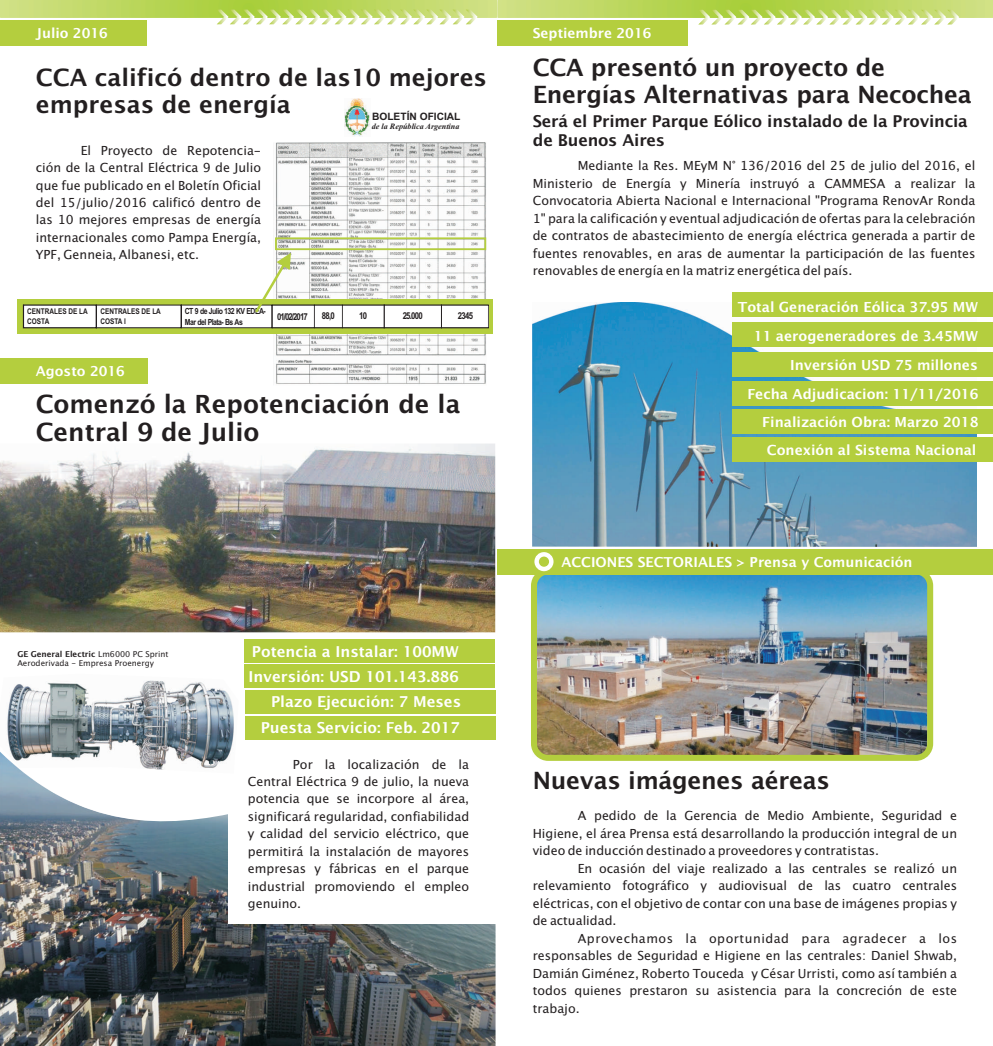
<style>
.page{position:relative;width:993px;height:1046px;background:#fff}
.page>*{position:absolute;margin:0;border:0;box-sizing:border-box;transform-origin:0 0}
.t1{font:25px/28.4px "Lucida Sans";color:#231f20}
.t2{font:23.75px/27.5px "Lucida Sans";letter-spacing:-.01em;color:#231f20}
.t3{font:16.25px/18.4px "Lucida Sans";letter-spacing:-.015em;color:#231f20}
.t4{font:15px/25.4px "Lucida Sans";color:#fff;text-align:right}
.t5{font:13.88px/27.5px "Lucida Sans";color:#fff;text-align:right}
.t6{font:13.62px "Lucida Sans";color:#fff}
.t7{font:12.5px/17.5px "Lucida Sans";color:#231f20;text-align:justify}
.t8{font:700 10.25px "Arial";color:#231f20}
.t9{font:700 9.5px "Arial Narrow";letter-spacing:-.08em;color:#231f20}
.t10{font:700 8.38px/10.9px "Arial Narrow";letter-spacing:-.065em;color:#231f20}
.t11{font:italic 700 8.12px "Times New Roman";color:#231f20}
.t12{font:8px/9.4px "Lucida Sans";color:#231f20}
.t13{font:700 7.88px/10.1px "Arial Narrow";color:#231f20}
</style>
<div class="page">
<img style="left:0;top:773px;width:495px;height:272px">
<div style="left:228px;top:717px;width:267px;height:206px;background:#fff"></div>
<img style="left:0;top:444px;width:495px;height:188px">
<img style="left:273px;top:142px;width:213px;height:242px">
<div style="left:17px;top:299px;width:476px;height:34px;background:linear-gradient(to right,#b4ce3e,#b4ce3e)"></div>
<div style="left:275px;top:237px;width:211px;height:13px;border:2px solid #b4ce3e"></div>
<svg style="left:23px;top:253px;width:465px;height:75px"></svg>
<div style="left:0;top:21px;width:146px;height:25px;background:#b4ce3e"></div>
<div style="left:244px;top:639px;width:251px;height:23px;background:#b4ce3e"></div>
<div style="left:244px;top:664px;width:251px;height:24px;background:#b4ce3e"></div>
<div style="left:245px;top:690px;width:250px;height:23px;background:#b4ce3e"></div>
<div style="left:245px;top:716px;width:250px;height:24px;background:#b4ce3e"></div>
<div style="left:0;top:358px;width:147px;height:25px;background:#b4ce3e"></div>
<img style="left:344px;top:98px;width:26px;height:38px">
<img style="left:0;top:680px;width:234px;height:93px">
<img style="left:532px;top:302px;width:444px;height:244px">
<img style="left:532px;top:574px;width:397px;height:182px">
<div style="left:732px;top:293px;width:260px;height:24px;background:#b4ce3e"></div>
<div style="left:732px;top:381px;width:260px;height:24px;background:#b4ce3e"></div>
<div style="left:732px;top:409px;width:260px;height:24px;background:#b4ce3e"></div>
<div style="left:732px;top:352px;width:260px;height:24px;background:#b4ce3e"></div>
<div style="left:732px;top:437px;width:260px;height:24px;background:#b4ce3e"></div>
<div style="left:732px;top:323px;width:260px;height:24px;background:#b4ce3e"></div>
<div style="left:531px;top:568px;width:401px;height:192px;border:6px solid #b4ce3e;border-radius:14px"></div>
<div style="left:497px;top:549px;width:495px;height:25px;background:#b4ce3e"></div>
<div style="left:497px;top:21px;width:190px;height:25px;background:#b4ce3e"></div>
<svg style="left:534px;top:552px;width:19px;height:19px"></svg>
<div style="left:538px;top:556px;width:11px;height:10px;background:#b4ce3e;border-radius:50%"></div>
<svg style="left:0;top:0;width:992px;height:25px"></svg>
<p class="t6" style="left:36px;top:27px;width:73px">Julio 2016</p>
<h2 class="t2" style="left:36px;top:65px;width:452px">CCA calificó dentro de las10 mejores empresas de energía</h2>
<p class="t7" style="left:36px;top:142px;width:227px;text-indent:45px">El Proyecto de Repotencia&shy;ción de la Central Eléctrica 9 de Julio que fue publicado en el Boletín Oficial del 15/julio/2016 calificó dentro de las 10 mejores empresas de energía internacionales como Pampa Energía, YPF, Genneia, Albanesi, etc.</p>
<p class="t8" style="left:372px;top:112px;width:90px">BOLETÍN OFICIAL</p>
<p class="t11" style="left:372px;top:123px;width:89px">de la República Argentina</p>
<p class="t13" style="left:27px;top:307px;width:62px">CENTRALES DE LA<br>COSTA</p>
<p class="t10" style="left:185px;top:306px;width:82px">CT 9 de Julio 132 KV EDEA-<br>Mar del Plata- Bs As</p>
<p class="t9" style="left:277px;top:313px;width:32px">01/02/2017</p>
<p class="t9" style="left:322px;top:312px;width:14px">88,0</p>
<p class="t9" style="left:359px;top:312px;width:9px">10</p>
<p class="t9" style="left:402px;top:312px;width:22px">25.000</p>
<p class="t9" style="left:458px;top:312px;width:17px">2345</p>
<p class="t13" style="left:100px;top:307px;width:62px">CENTRALES DE LA<br>COSTA l</p>
<p class="t6" style="left:36px;top:365px;width:91px">Agosto 2016</p>
<h1 class="t1" style="left:36px;top:391px;width:426px">Comenzó la Repotenciación de la<br>Central 9 de Julio</h1>
<p class="t12" style="left:17px;top:649px;width:153px">GE General Electric Lm6000 PC Sprint<br>Aeroderivada - Empresa Proenergy</p>
<p class="t4" style="left:248px;top:639px;width:214px">Potencia a Instalar: 100MW<br>Inversión: USD 101.143.886<br>Plazo Ejecución: 7 Meses<br>Puesta Servicio: Feb. 2017</p>
<p class="t7" style="left:248px;top:756px;width:223px;text-indent:45px">Por la localización de la Central Eléctrica 9 de julio, la nueva potencia que se incorpore al área, significará regularidad, confiabilidad y calidad del servicio eléctrico, que permitirá la instalación de mayores empresas y fábricas en el parque industrial promoviendo el empleo genuino.</p>
<p class="t6" style="left:532px;top:27px;width:120px">Septiembre 2016</p>
<h2 class="t2" style="left:532px;top:56px;width:440px;line-height:26.9px">CCA presentó un proyecto de<br>Energías Alternativas para Necochea</h2>
<h3 class="t3" style="left:532px;top:113px;width:436px">Será el Primer Parque Eólico instalado de la Provincia de Buenos Aires</h3>
<p class="t7" style="left:532px;top:158px;width:444px;text-indent:45px">Mediante la Res. MEyM N° 136/2016 del 25 de julio del 2016, el Ministerio de Energía y Minería instruyó a CAMMESA a realizar la Convocatoria Abierta Nacional e Internacional "Programa RenovAr Ronda 1" para la calificación y eventual adjudicación de ofertas para la celebración de contratos de abastecimiento de energía eléctrica generada a partir de fuentes renovables, en aras de aumentar la participación de las fuentes renovables de energía en la matriz energética del país.</p>
<p class="t5" style="left:737px;top:294px;width:241px">Total Generación Eólica 37.95 MW</p>
<p class="t5" style="left:753px;top:323px;width:226px">11 aerogeneradores de 3.45MW</p>
<p class="t5" style="left:789px;top:352px;width:189px">Inversión USD 75 millones</p>
<p class="t5" style="left:747px;top:381px;width:233px">Fecha Adjudicacion: 11/11/2016<br>Finalización Obra: Marzo 2018</p>
<p class="t5" style="left:766px;top:437px;width:211px">Conexión al Sistema Nacional</p>
<p class="t6" style="left:561px;top:556px;width:352px">ACCIONES SECTORIALES &gt; Prensa y Comunicación</p>
<h2 class="t2" style="left:532px;top:768px;width:298px">Nuevas imágenes aéreas</h2>
<p class="t7" style="left:532px;top:807px;width:426px;text-indent:45px">A pedido de la Gerencia de Medio Ambiente, Seguridad e Higiene, el área Prensa está desarrollando la producción integral de un video de inducción destinado a proveedores y contratistas.</p>
<p class="t7" style="left:532px;top:860px;width:426px;text-indent:45px">En ocasión del viaje realizado a las centrales se realizó un relevamiento fotográfico y audiovisual de las cuatro centrales eléctricas, con el objetivo de contar con una base de imágenes propias y de actualidad.</p>
<p class="t7" style="left:532px;top:930px;width:426px;text-indent:45px">Aprovechamos la oportunidad para agradecer a los responsables de Seguridad e Higiene en las centrales: Daniel Shwab, Damián Giménez, Roberto Touceda y César Urristi, como así también a todos quienes prestaron su asistencia para la concreción de este trabajo.</p>
</div>
